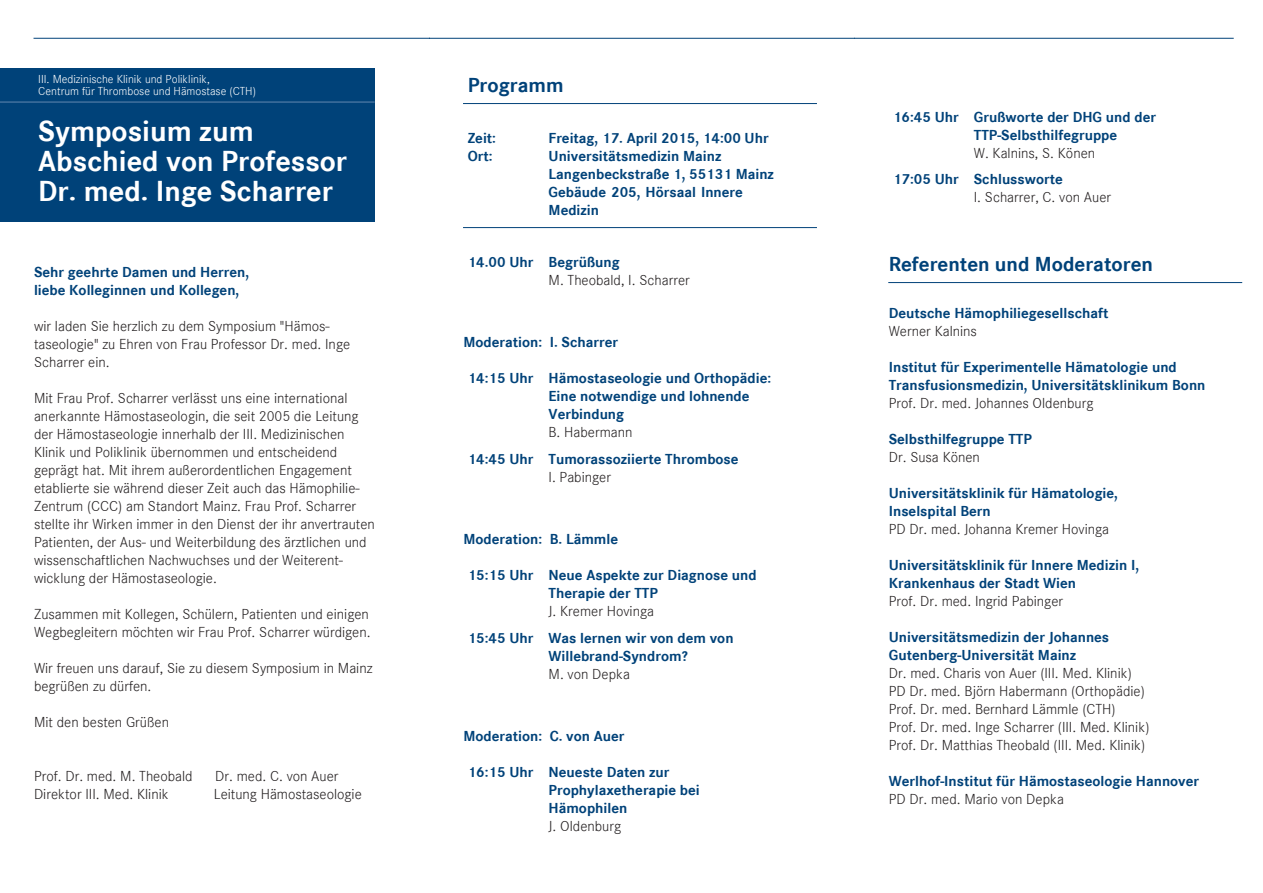
<style>
.page{position:relative;width:1263px;height:893px;background:#fff}
.page>*{position:absolute;margin:0;border:0;box-sizing:border-box;transform-origin:0 0}
.t1{font:700 30px/30px "Corporate S";color:#fff}
.t2{font:700 21px "Corporate S";color:#004279}
.t3{font:15px/18px "Corporate S Ligh";color:#231f20}
.t4{font:700 15px/18px "Corporate S";color:#004279}
.t5{font:12px/12px "Corporate S Ligh";color:#fff}
</style>
<div class="page">
<hr style="left:34px;top:38px;width:395px;height:1px;background:#004279">
<div style="left:0;top:68px;width:374px;height:153px;background:#004279"></div>
<hr style="left:0;top:102px;width:374px;height:1px;background:#6388b0">
<hr style="left:429px;top:38px;width:426px;height:1px;background:#004279">
<hr style="left:463px;top:103px;width:353px;height:1px;background:#004279">
<hr style="left:463px;top:227px;width:353px;height:1px;background:#004279">
<hr style="left:855px;top:38px;width:378px;height:1px;background:#004279">
<hr style="left:889px;top:282px;width:353px;height:1px;background:#004279">
<p class="t5" style="left:38px;top:73px;width:219px">III. Medizinische Klinik und Poliklinik,<br>Centrum für Thrombose und Hämostase (CTH)</p>
<h1 class="t1" style="left:38px;top:116px;width:310px">Symposium zum<br>Abschied von Professor<br>Dr. med. Inge Scharrer</h1>
<p class="t4" style="left:34px;top:264px;width:217px">Sehr geehrte Damen und Herren, liebe Kolleginnen und Kollegen,</p>
<p class="t3" style="left:34px;top:317px;width:318px">wir laden Sie herzlich zu dem Symposium "Hämos&shy;taseologie" zu Ehren von Frau Professor Dr. med. Inge<br>Scharrer ein.</p>
<p class="t3" style="left:34px;top:389px;width:342px">Mit Frau Prof. Scharrer verlässt uns eine international anerkannte Hämostaseologin, die seit 2005 die Leitung der Hämostaseologie innerhalb der III. Medizinischen Klinik und Poliklinik übernommen und entscheidend geprägt hat. Mit ihrem außerordentlichen Engagement etablierte sie während dieser Zeit auch das Hämophilie-Zentrum (CCC) am Standort Mainz. Frau Prof. Scharrer stellte ihr Wirken immer in den Dienst der ihr anvertrauten Patienten, der Aus- und Weiterbildung des ärztlichen und wissenschaftlichen Nachwuchses und der Weiterent&shy;wicklung der Hämostaseologie.</p>
<p class="t3" style="left:34px;top:605px;width:338px">Zusammen mit Kollegen, Schülern, Patienten und einigen<br>Wegbegleitern möchten wir Frau Prof. Scharrer würdigen.</p>
<p class="t3" style="left:34px;top:659px;width:340px">Wir freuen uns darauf, Sie zu diesem Symposium in Mainz begrüßen zu dürfen.</p>
<p class="t3" style="left:34px;top:713px;width:136px">Mit den besten Grüßen</p>
<p class="t3" style="left:34px;top:767px;width:160px">Prof. Dr. med. M. Theobald</p>
<p class="t3" style="left:215px;top:767px;width:125px">Dr. med. C. von Auer</p>
<p class="t3" style="left:34px;top:785px;width:136px">Direktor III. Med. Klinik</p>
<p class="t3" style="left:214px;top:785px;width:150px">Leitung Hämostaseologie</p>
<h2 class="t2" style="left:468px;top:73px;width:97px">Programm</h2>
<p class="t4" style="left:468px;top:129px;width:30px">Zeit:</p>
<p class="t4" style="left:549px;top:129px;width:222px">Freitag, 17. April 2015, 14:00 Uhr</p>
<p class="t4" style="left:468px;top:147px;width:26px">Ort:</p>
<p class="t4" style="left:549px;top:147px;width:227px">Universitätsmedizin Mainz<br>Langenbeckstraße 1, 55131 Mainz<br>Gebäude 205, Hörsaal Innere<br>Medizin</p>
<p class="t4" style="left:468px;top:253px;width:153px">14.00 Uhr Begrüßung</p>
<p class="t3" style="left:549px;top:271px;width:143px">M. Theobald, I. Scharrer</p>
<p class="t4" style="left:463px;top:334px;width:156px">Moderation: I. Scharrer</p>
<p class="t4" style="left:549px;top:370px;width:224px;text-indent:-81px">14:15 Uhr Hämostaseologie und Orthopädie:<br>Eine notwendige und lohnende<br>Verbindung</p>
<p class="t3" style="left:549px;top:423px;width:85px">B. Habermann</p>
<p class="t4" style="left:468px;top:450px;width:272px">14:45 Uhr Tumorassoziierte Thrombose</p>
<p class="t3" style="left:549px;top:468px;width:64px">I. Pabinger</p>
<p class="t4" style="left:463px;top:531px;width:156px">Moderation: B. Lämmle</p>
<p class="t4" style="left:549px;top:567px;width:210px;text-indent:-81px">15:15 Uhr Neue Aspekte zur Diagnose und<br>Therapie der TTP</p>
<p class="t3" style="left:549px;top:602px;width:107px">J. Kremer Hovinga</p>
<p class="t4" style="left:549px;top:629px;width:186px;text-indent:-81px">15:45 Uhr Was lernen wir von dem von<br>Willebrand-Syndrom?</p>
<p class="t3" style="left:549px;top:665px;width:83px">M. von Depka</p>
<p class="t4" style="left:463px;top:728px;width:162px">Moderation: C. von Auer</p>
<p class="t4" style="left:549px;top:764px;width:153px;text-indent:-81px">16:15 Uhr Neueste Daten zur<br>Prophylaxetherapie bei<br>Hämophilen</p>
<p class="t3" style="left:549px;top:817px;width:74px">J. Oldenburg</p>
<p class="t4" style="left:974px;top:108px;width:184px;text-indent:-81px">16:45 Uhr Grußworte der DHG und der<br>TTP-Selbsthilfegruppe</p>
<p class="t3" style="left:974px;top:144px;width:123px">W. Kalnins, S. Könen</p>
<p class="t4" style="left:893px;top:171px;width:171px">17:05 Uhr Schlussworte</p>
<p class="t3" style="left:974px;top:188px;width:139px">I. Scharrer, C. von Auer</p>
<h2 class="t2" style="left:889px;top:252px;width:266px">Referenten und Moderatoren</h2>
<p class="t4" style="left:889px;top:305px;width:221px">Deutsche Hämophiliegesellschaft</p>
<p class="t3" style="left:889px;top:322px;width:90px">Werner Kalnins</p>
<p class="t4" style="left:889px;top:359px;width:318px">Institut für Experimentelle Hämatologie und<br>Transfusionsmedizin, Universitätsklinikum Bonn</p>
<p class="t3" style="left:889px;top:394px;width:206px">Prof. Dr. med. Johannes Oldenburg</p>
<p class="t4" style="left:889px;top:431px;width:145px">Selbsthilfegruppe TTP</p>
<p class="t3" style="left:889px;top:448px;width:93px">Dr. Susa Könen</p>
<p class="t4" style="left:889px;top:485px;width:231px">Universitätsklinik für Hämatologie,<br>Inselspital Bern</p>
<p class="t3" style="left:889px;top:520px;width:222px">PD Dr. med. Johanna Kremer Hovinga</p>
<p class="t4" style="left:889px;top:557px;width:252px">Universitätsklinik für Innere Medizin I,<br>Krankenhaus der Stadt Wien</p>
<p class="t3" style="left:889px;top:592px;width:176px">Prof. Dr. med. Ingrid Pabinger</p>
<p class="t4" style="left:889px;top:629px;width:222px">Universitätsmedizin der Johannes<br>Gutenberg-Universität Mainz</p>
<p class="t3" style="left:889px;top:664px;width:262px">Dr. med. Charis von Auer (III. Med. Klinik)<br>PD Dr. med. Björn Habermann (Orthopädie)<br>Prof. Dr. med. Bernhard Lämmle (CTH)<br>Prof. Dr. med. Inge Scharrer (III. Med. Klinik)<br>Prof. Dr. Matthias Theobald (III. Med. Klinik)</p>
<p class="t4" style="left:889px;top:773px;width:312px">Werlhof-Institut für Hämostaseologie Hannover</p>
<p class="t3" style="left:889px;top:790px;width:177px">PD Dr. med. Mario von Depka</p>
</div>
